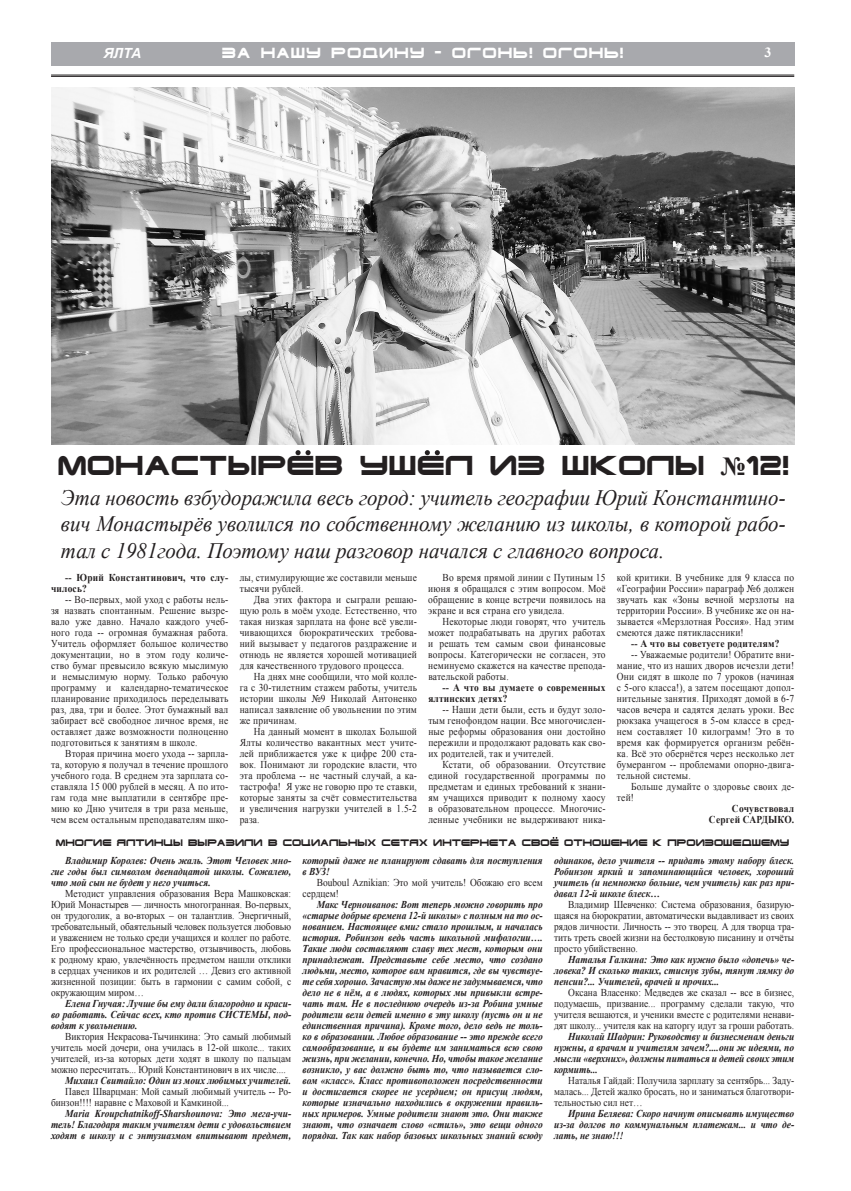
<style>
.page{position:relative;width:851px;height:1191px;background:#fff}
.page>*{position:absolute;margin:0;border:0;box-sizing:border-box;transform-origin:0 0}
.t1{font:700 semi-expanded 26px "Terminator Cyr 4";color:#231f20;scale:.95 1}
.t2{font:italic 22px/26.4px "Times New Roman";color:#231f20;text-align:justify;scale:.95 1}
.t3{font:700 semi-expanded 14px "Terminator Cyr 4";letter-spacing:.075em;color:#fff;scale:.9 1}
.t4{font:italic 700 14px "Arial";color:#fff}
.t5{font:700 14px "Times New Roman";color:#fff}
.t6{font:10.5px/11px "Times New Roman";letter-spacing:.02em;color:#231f20;text-align:justify;scale:.9 1}
.t7{font:italic 700 10.5px/11px "Times New Roman";color:#231f20;text-align:justify;scale:.9 1}
.t8{font:700 10.5px/11px "Times New Roman";letter-spacing:.02em;color:#231f20;scale:.9 1}
.t9{font:10.5px/11px "Times New Roman";color:#231f20;scale:.9 1}
.t10{font:700 semi-expanded 9px "Terminator Cyr 4";color:#231f20;scale:.9 1}
.s1{font-family:"Times New Roman";font-stretch:normal}
</style>
<div class="page">
<div style="left:51px;top:43px;width:743px;height:23px;background:#a8a9ad"></div>
<hr style="left:51px;top:75px;width:743px;height:1px;background:#231f20">
<hr style="left:51px;top:76px;width:743px;height:1px;background:#231f20">
<img style="left:51px;top:87px;width:743px;height:358px">
<svg style="left:295px;top:450px;width:15px;height:5px"></svg>
<svg style="left:424px;top:450px;width:16px;height:5px"></svg>
<h3 class="t4" style="left:103px;top:43px;width:39px">ЯЛТА</h3>
<h3 class="t3" style="left:222px;top:43px;width:448px">ЗА НАШУ РОДИНУ - ОГОНЬ! ОГОНЬ!</h3>
<h3 class="t5" style="left:764px;top:43px;width:8px">3</h3>
<h1 class="t1" style="left:57px;top:448px;width:771px">Монастырев ушел из школы <span class="s1">№</span>12!</h1>
<h2 class="t2" style="left:61px;top:483px;width:764px">Эта новость взбудоражила весь город: учитель географии Юрий Константино&shy;вич Монастырёв уволился по собственному желанию из школы, в которой рабо&shy;тал с 1981года. Поэтому наш разговор начался с главного вопроса.</h2>
<p class="t8" style="left:51px;top:571px;width:198px;text-indent:14px">-- Юрий Константинович, что слу&shy;чилось?</p>
<p class="t6" style="left:51px;top:594px;width:198px;text-indent:14px">-- Во-первых, мой уход с работы нель&shy;зя назвать спонтанным. Решение вызре&shy;вало уже давно. Начало каждого учеб&shy;ного года -- огромная бумажная работа.<br>Учитель оформляет большое количество документации, но в этом году количе&shy;ство бумаг превысило всякую мыслимую и немыслимую норму. Только рабочую программу и календарно-тематическое планирование приходилось переделывать раз, два, три и более. Этот бумажный вал забирает всё свободное личное время, не оставляет даже возможности полноценно подготовиться к занятиям в школе.</p>
<p class="t6" style="left:51px;top:748px;width:198px;text-indent:14px">Вторая причина моего ухода -- зарпла&shy;та, которую я получал в течение прошлого учебного года. В среднем эта зарплата со&shy;ставляла 15 000 рублей в месяц. А по ито&shy;гам года мне выплатили в сентябре пре&shy;мию ко Дню учителя в три раза меньше, чем всем остальным преподавателям шко-</p>
<p class="t6" style="left:240px;top:572px;width:198px">лы, стимулирующие же составили меньше тысячи рублей.</p>
<p class="t6" style="left:240px;top:594px;width:198px;text-indent:14px">Два этих фактора и сыграли решаю&shy;щую роль в моём уходе. Естественно, что такая низкая зарплата на фоне всё увели&shy;чивающихся бюрократических требова&shy;ний вызывает у педагогов раздражение и отнюдь не является хорошей мотивацией для качественного трудового процесса.</p>
<p class="t6" style="left:240px;top:671px;width:198px;text-indent:14px">На днях мне сообщили, что мой колле&shy;га с 30-тилетним стажем работы, учитель истории школы №9 Николай Антоненко написал заявление об увольнении по этим же причинам.</p>
<p class="t6" style="left:240px;top:726px;width:198px;text-indent:14px">На данный момент в школах Большой Ялты количество вакантных мест учите&shy;лей приближается уже к цифре 200 ста&shy;вок. Понимают ли городские власти, что эта проблема -- не частный случай, а ка&shy;тастрофа! Я уже не говорю про те ставки, которые заняты за счёт совместительства и увеличения нагрузки учителей в 1.5-2 раза.</p>
<p class="t6" style="left:428px;top:572px;width:198px;text-indent:14px">Во время прямой линии с Путиным 15 июня я обращался с этим вопросом. Моё обращение в конце встречи появилось на экране и вся страна его увидела.</p>
<p class="t6" style="left:428px;top:616px;width:198px;text-indent:14px">Некоторые люди говорят, что учитель может подрабатывать на других работах и решать тем самым свои финансовые вопросы. Категорически не согласен, это неминуемо скажется на качестве препода&shy;вательской работы.</p>
<p class="t8" style="left:428px;top:682px;width:198px;text-indent:14px">-- А что вы думаете о современных ялтинских детях?</p>
<p class="t6" style="left:428px;top:704px;width:198px;text-indent:14px">-- Наши дети были, есть и будут золо&shy;тым генофондом нации. Все многочислен&shy;ные реформы образования они достойно пережили и продолжают радовать как сво&shy;их родителей, так и учителей.</p>
<p class="t6" style="left:428px;top:759px;width:198px;text-indent:14px">Кстати, об образовании. Отсутствие единой государственной программы по предметам и единых требований к знани&shy;ям учащихся приводит к полному хаосу в образовательном процессе. Многочис&shy;ленные учебники не выдерживают ника-</p>
<p class="t6" style="left:617px;top:572px;width:198px">кой критики. В учебнике для 9 класса по «Географии России» параграф №6 должен звучать как «Зоны вечной мерзлоты на территории России». В учебнике же он на&shy;зывается «Мерзлотная Россия». Над этим смеются даже пятиклассники!</p>
<p class="t8" style="left:631px;top:638px;width:166px">-- А что вы советуете родителям?</p>
<p class="t6" style="left:617px;top:649px;width:198px;text-indent:14px">-- Уважаемые родители! Обратите вни&shy;мание, что из наших дворов исчезли дети!<br>Они сидят в школе по 7 уроков (начиная с 5-ого класса!), а затем посещают допол&shy;нительные занятия. Приходят домой в 6-7 часов вечера и садятся делать уроки. Вес рюкзака учащегося в 5-ом классе в сред&shy;нем составляет 10 килограмм! Это в то время как формируется организм ребён&shy;ка. Всё это обернётся через несколько лет бумерангом -- проблемами опорно-двига&shy;тельной системы.</p>
<p class="t6" style="left:617px;top:781px;width:198px;text-indent:14px">Больше думайте о здоровье своих де&shy;тей!</p>
<p class="t8" style="left:708px;top:803px;width:96px;text-align:right">Сочувствовал<br>Сергей САРДЫКО.</p>
<p class="t10" style="left:56px;top:836px;width:816px">Многие ялтинцы выразили в социальных сетях Интернета свое отношение к произошедшему</p>
<p class="t7" style="left:51px;top:854px;width:268px;text-indent:14px">Владимир Королев: Очень жаль. Этот Человек мно&shy;гие годы был символом двенадцатой школы. Сожалею, что мой сын не будет у него учиться.</p>
<p class="t6" style="left:51px;top:887px;width:268px;text-indent:14px">Методист управления образования Вера Машковская:<br>Юрий Монастырев — личность многогранная. Во-первых, он трудоголик, а во-вторых – он талантлив. Энергичный, требовательный, обаятельный человек пользуется любовью и уважением не только среди учащихся и коллег по работе.<br>Его профессиональное мастерство, отзывчивость, любовь к родному краю, увлечённость предметом нашли отклики в сердцах учеников и их родителей … Девиз его активной жизненной позиции: быть в гармонии с самим собой, с окружающим миром…</p>
<p class="t7" style="left:51px;top:997px;width:268px;text-indent:14px">Елена Гнучая: Лучше бы ему дали благородно и краси&shy;во работать. Сейчас всех, кто против СИСТЕМЫ, под&shy;водят к увольнению.</p>
<p class="t6" style="left:51px;top:1030px;width:268px;text-indent:14px">Виктория Некрасова-Тычинкина: Это самый любимый учитель моей дочери, она училась в 12-ой школе... таких учителей, из-за которых дети ходят в школу по пальцам можно пересчитать... Юрий Константинович в их числе....</p>
<p class="t7" style="left:65px;top:1074px;width:252px">Михаил Свитайло: Один из моих любимых учителей.</p>
<p class="t9" style="left:51px;top:1085px;width:268px;text-indent:14px">Павел Шварцман: Мой самый любимый учитель -- Ро&shy;бинзон!!!! наравне с Маховой и Камкиной...</p>
<p class="t7" style="left:51px;top:1107px;width:268px;text-indent:14px">Maria Kroupchatnikoff-Sharshounova: Это мега-учи&shy;тель! Благодаря таким учителям дети с удовольствием ходят в школу и с энтузиазмом впитывают предмет,</p>
<p class="t7" style="left:302px;top:854px;width:268px">который даже не планируют сдавать для поступления в ВУЗ!</p>
<p class="t9" style="left:302px;top:876px;width:268px;text-indent:14px">Bouboul Aznikian: Это мой учитель! Обожаю его всем сердцем!</p>
<p class="t7" style="left:302px;top:898px;width:268px;text-indent:14px">Макс Черноиванов: Вот теперь можно говорить про «старые добрые времена 12-й школы» с полным на то ос&shy;нованием. Настоящее вмиг стало прошлым, и началась история. Робинзон ведь часть школьной мифологии….<br>Такие люди составляют славу тех мест, которым они принадлежат. Представьте себе место, что создано людьми, место, которое вам нравится, где вы чувствуе&shy;те себя хорошо. Зачастую мы даже не задумываемся, что дело не в нём, а в людях, которых мы привыкли встре&shy;чать там. Не в последнюю очередь из-за Робина умные родители вели детей именно в эту школу (пусть он и не единственная причина). Кроме того, дело ведь не толь&shy;ко в образовании. Любое образование -- это прежде всего самообразование, и вы будете им заниматься всю свою жизнь, при желании, конечно. Но, чтобы такое желание возникло, у вас должно быть то, что называется сло&shy;вом «класс». Класс противоположен посредственности и достигается скорее не усердием; он присущ людям, которые изначально находились в окружении правиль&shy;ных примеров. Умные родители знают это. Они также знают, что означает слово «стиль», это вещи одного порядка. Так как набор базовых школьных знаний всюду</p>
<p class="t7" style="left:554px;top:854px;width:268px">одинаков, дело учителя -- придать этому набору блеск.<br>Робинзон яркий и запоминающийся человек, хороший учитель (и немножко больше, чем учитель) как раз при&shy;давал 12-й школе блеск…</p>
<p class="t6" style="left:554px;top:898px;width:268px;text-indent:14px">Владимир Шевченко: Система образования, базирую&shy;щаяся на бюрократии, автоматически выдавливает из своих рядов личности. Личность -- это творец. А для творца тра&shy;тить треть своей жизни на бестолковую писанину и отчёты просто убийственно.</p>
<p class="t7" style="left:554px;top:953px;width:268px;text-indent:14px">Наталья Галкина: Это как нужно было «допечь» че&shy;ловека? И сколько таких, стиснув зубы, тянут лямку до пенсии?... Учителей, врачей и прочих...</p>
<p class="t6" style="left:554px;top:986px;width:268px;text-indent:14px">Оксана Власенко: Медведев же сказал -- все в бизнес, подумаешь, призвание... программу сделали такую, что учителя вешаются, и ученики вместе с родителями ненави&shy;дят школу... учителя как на каторгу идут за гроши работать.</p>
<p class="t7" style="left:554px;top:1030px;width:268px;text-indent:14px">Николай Шадрин: Руководству и бизнесменам деньги нужны, а врачам и учителям зачем?....они ж идеями, по мысли «верхних», должны питаться и детей своих этим кормить...</p>
<p class="t6" style="left:554px;top:1074px;width:268px;text-indent:14px">Наталья Гайдай: Получила зарплату за сентябрь... Заду&shy;малась... Детей жалко бросать, но и заниматься благотвори&shy;тельностью сил нет…</p>
<p class="t7" style="left:554px;top:1107px;width:268px;text-indent:14px">Ирина Беляева: Скоро начнут описывать имущество из-за долгов по коммунальным платежам... и что де&shy;лать, не знаю!!!</p>
</div>
